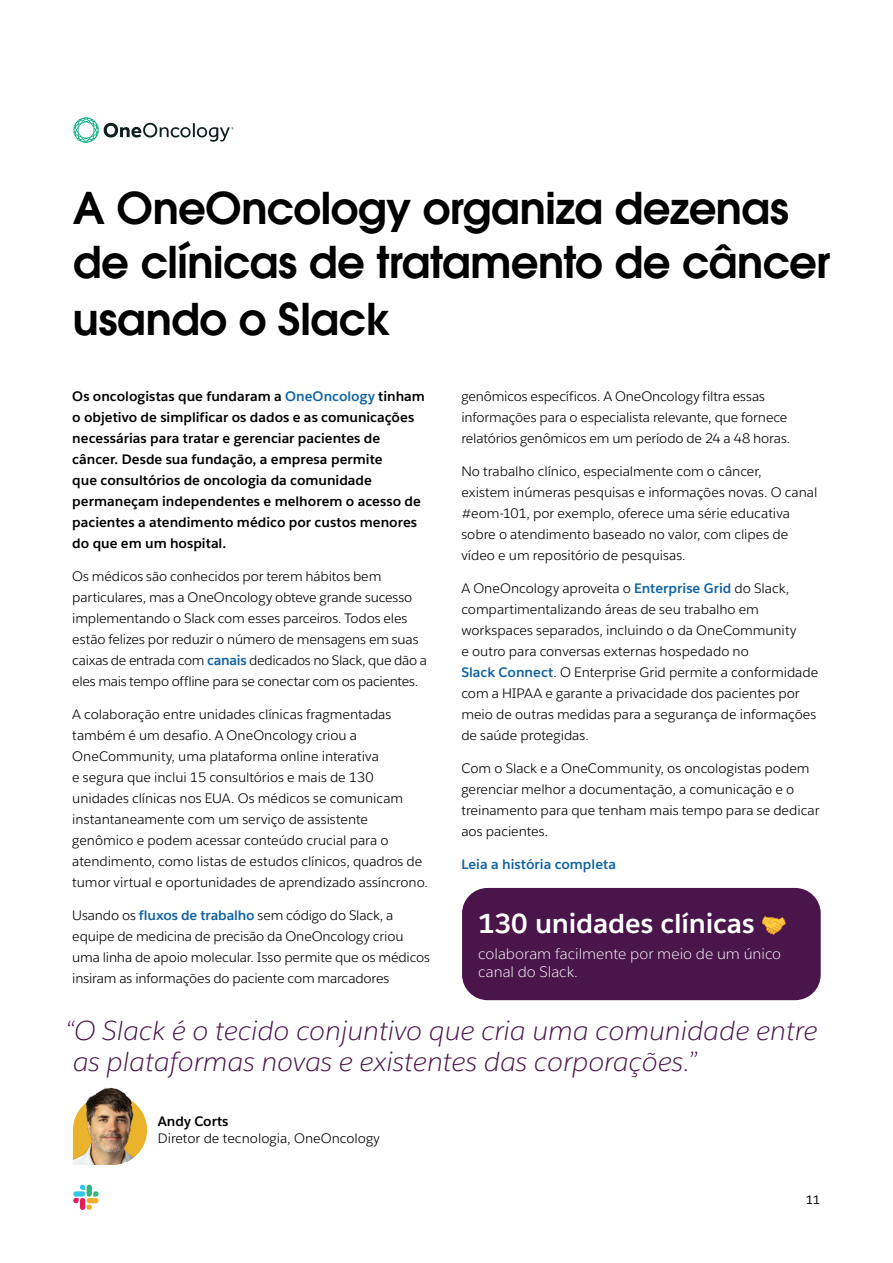
<style>
.page{position:relative;width:893px;height:1263px;background:#fff}
.page>*{position:absolute;margin:0;border:0;box-sizing:border-box;transform-origin:0 0}
.t1{font:43.5px/55.5px "Avant Garde For Salesforce Dm";letter-spacing:-.015em;color:#000}
.t2{font:italic 300 27px/31.5px "Salesforce Sans";color:#4a154b}
.Purple_box_main{font:700 27px "Salesforce Sans";letter-spacing:-.005em;color:#fff}
.Purple_box_body{font:300 15px/17.2px "Salesforce Sans";color:#fff}
.Body{font:13.5px/21px "Salesforce Sans";letter-spacing:-.005em;color:#000}
.Body-2{font:700 13.5px/21px "Salesforce Sans";color:#000}
.Body-3{font:700 13.5px "Salesforce Sans";color:#1264a3}
.t3{font:12px "Salesforce Sans";color:#000}
.s1{color:#1264a3}
.s2{font-weight:700;color:#1264a3}
</style>
<div class="page">
<svg style="left:73px;top:1198px;width:6px;height:5px"></svg>
<div style="left:80px;top:1198px;width:5px;height:12px;background:#e01e5a;border-radius:3px"></div>
<svg style="left:80px;top:1184px;width:5px;height:6px"></svg>
<div style="left:73px;top:1191px;width:12px;height:5px;background:#36c5f0;border-radius:3px"></div>
<svg style="left:93px;top:1191px;width:6px;height:5px"></svg>
<div style="left:87px;top:1184px;width:5px;height:12px;background:#2eb67d;border-radius:3px"></div>
<svg style="left:87px;top:1204px;width:5px;height:6px"></svg>
<div style="left:87px;top:1198px;width:12px;height:5px;background:#ecb22e;border-radius:3px"></div>
<svg style="left:73px;top:117px;width:160px;height:26px"></svg>
<div style="left:462px;top:888px;width:359px;height:112px;background:#4a154b;border-radius:26px"></div>
<img style="left:73px;top:1102px;width:74px;height:63px">
<img style="left:84px;top:1087px;width:50px;height:16px">
<svg style="left:762px;top:916px;width:23px;height:19px"></svg>
<h1 class="t1" style="left:73px;top:180px;width:759px">A OneOncology organiza dezenas de clínicas de tratamento de câncer usando o Slack</h1>
<p class="Body-2" style="left:72px;top:386px;width:354px">Os oncologistas que fundaram a <span class="s1">OneOncology</span> tinham o objetivo de simplificar os dados e as comunicações necessárias para tratar e gerenciar pacientes de câncer. Desde sua fundação, a empresa permite<br>que consultórios de oncologia da comunidade permaneçam independentes e melhorem o acesso de pacientes a atendimento médico por custos menores do que em um hospital.</p>
<p class="Body" style="left:72px;top:565px;width:356px">Os médicos são conhecidos por terem hábitos bem particulares, mas a OneOncology obteve grande sucesso implementando o Slack com esses parceiros. Todos eles estão felizes por reduzir o número de mensagens em suas caixas de entrada com <span class="s2">canais</span> dedicados no Slack, que dão a eles mais tempo offline para se conectar com os pacientes.</p>
<p class="Body" style="left:72px;top:703px;width:357px">A colaboração entre unidades clínicas fragmentadas também é um desafio. A OneOncology criou a OneCommunity, uma plataforma online interativa<br>e segura que inclui 15 consultórios e mais de 130 unidades clínicas nos EUA. Os médicos se comunicam instantaneamente com um serviço de assistente genômico e podem acessar conteúdo crucial para o atendimento, como listas de estudos clínicos, quadros de tumor virtual e oportunidades de aprendizado assíncrono.</p>
<p class="Body" style="left:72px;top:904px;width:359px">Usando os <span class="s2">fluxos de trabalho</span> sem código do Slack, a equipe de medicina de precisão da OneOncology criou uma linha de apoio molecular. Isso permite que os médicos insiram as informações do paciente com marcadores</p>
<p class="Body" style="left:461px;top:385px;width:330px">genômicos específicos. A OneOncology filtra essas informações para o especialista relevante, que fornece relatórios genômicos em um período de 24 a 48 horas.</p>
<p class="Body" style="left:461px;top:460px;width:357px">No trabalho clínico, especialmente com o câncer,<br>existem inúmeras pesquisas e informações novas. O canal #eom-101, por exemplo, oferece uma série educativa sobre o atendimento baseado no valor, com clipes de vídeo e um repositório de pesquisas.</p>
<p class="Body" style="left:461px;top:577px;width:358px">A OneOncology aproveita o <span class="s2">Enterprise Grid</span> do Slack, compartimentalizando áreas de seu trabalho em workspaces separados, incluindo o da OneCommunity<br>e outro para conversas externas hospedado no<br><span class="s2">Slack Connect</span>. O Enterprise Grid permite a conformidade com a HIPAA e garante a privacidade dos pacientes por meio de outras medidas para a segurança de informações de saúde protegidas.</p>
<p class="Body" style="left:461px;top:757px;width:359px">Com o Slack e a OneCommunity, os oncologistas podem gerenciar melhor a documentação, a comunicação e o treinamento para que tenham mais tempo para se dedicar aos pacientes.</p>
<p class="Body-3" style="left:461px;top:855px;width:156px">Leia a história completa</p>
<p class="Purple_box_main" style="left:478px;top:906px;width:278px">130 unidades clínicas</p>
<p class="Purple_box_body" style="left:478px;top:945px;width:304px">colaboram facilmente por meio de um único canal do Slack.</p>
<p class="t2" style="left:73px;top:1014px;width:746px;text-indent:-8px">“O Slack é o tecido conjuntivo que cria uma comunidade entre as plataformas novas e existentes das corporações.”</p>
<p class="Body-2" style="left:158px;top:1111px;width:72px">Andy Corts</p>
<p class="Body" style="left:158px;top:1127px;width:223px">Diretor de tecnologia, OneOncology</p>
<p class="t3" style="left:805px;top:1192px;width:16px">11</p>
</div>
